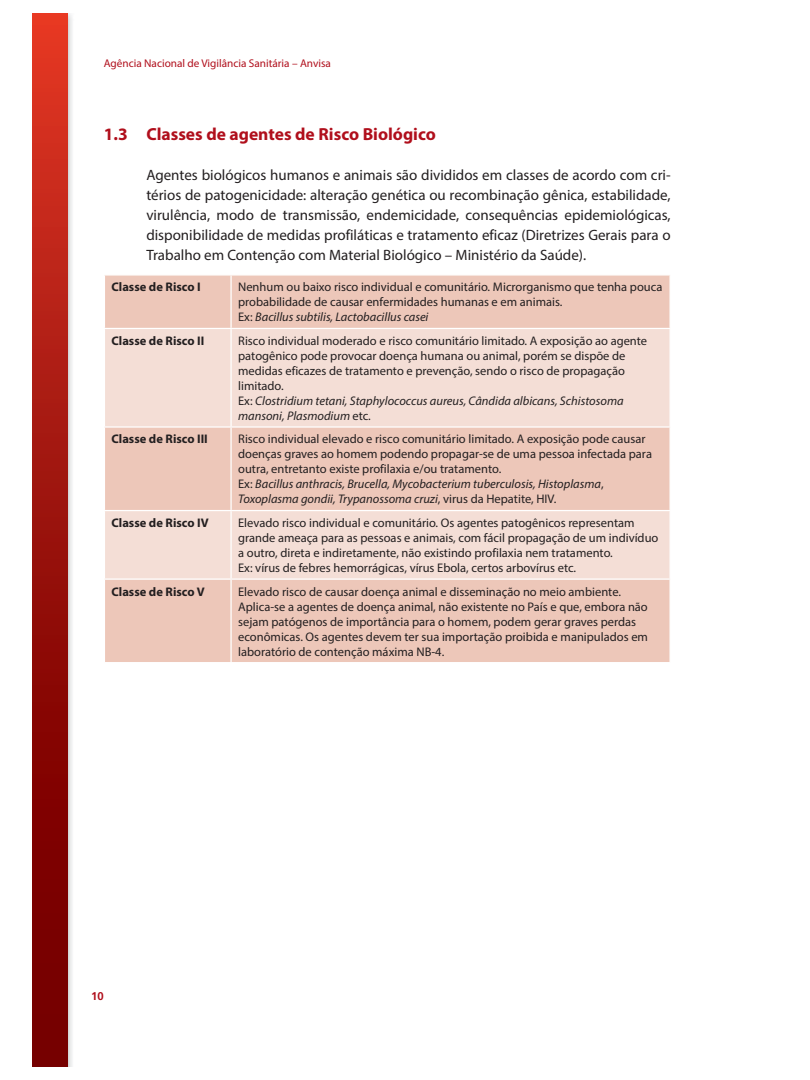
<style>
.page{position:relative;width:810px;height:1080px;background:#fff}
.page>*{position:absolute;margin:0;border:0;box-sizing:border-box;transform-origin:0 0}
.t1{font:700 17.5px "Myriad Pro";color:#b00f1c}
.t2{font:15px/20px "Myriad Pro";color:#231f20;text-align:justify}
.t3{font:12.5px/15px "Myriad Pro";color:#231f20}
.t4{font:700 12.5px "Myriad Pro";color:#231f20}
.t5{font:11.25px "Myriad Pro";color:#b00f1c}
.t6{font:700 11.25px "Frutiger LT Std";color:#b00f1c}
.s1{font-style:italic}
</style>
<div class="page">
<img style="left:68px;top:14px;width:4px;height:1052px">
<div style="left:33px;top:14px;width:35px;height:1052px;background:linear-gradient(to bottom,#db3422,#600)"></div>
<div style="left:105px;top:276px;width:564px;height:386px;background:#edc7b9"></div>
<svg style="left:105px;top:329px;width:564px;height:249px;background:#f1d6cc"></svg>
<hr style="left:230px;top:276px;width:2px;height:52px;background:#fff">
<hr style="left:104px;top:328px;width:127px;height:1px;background:#fff">
<hr style="left:231px;top:328px;width:440px;height:1px;background:#fff">
<hr style="left:230px;top:329px;width:2px;height:97px;background:#fff">
<hr style="left:104px;top:426px;width:127px;height:2px;background:#fff">
<hr style="left:231px;top:426px;width:440px;height:2px;background:#fff">
<hr style="left:230px;top:428px;width:2px;height:82px;background:#fff">
<hr style="left:104px;top:510px;width:127px;height:1px;background:#fff">
<hr style="left:231px;top:510px;width:440px;height:1px;background:#fff">
<hr style="left:230px;top:511px;width:2px;height:67px;background:#fff">
<hr style="left:104px;top:578px;width:127px;height:2px;background:#fff">
<hr style="left:231px;top:578px;width:440px;height:2px;background:#fff">
<hr style="left:230px;top:580px;width:2px;height:82px;background:#fff">
<p class="t5" style="left:104px;top:59px;width:229px">Agência Nacional de Vigilância Sanitária – Anvisa</p>
<h1 class="t1" style="left:104px;top:128px;width:334px">1.3 Classes de agentes de Risco Biológico</h1>
<p class="t2" style="left:146px;top:166px;width:526px">Agentes biológicos humanos e animais são divididos em classes de acordo com cri&shy;térios de patogenicidade: alteração genética ou recombinação gênica, estabilidade, virulência, modo de transmissão, endemicidade, consequências epidemiológicas, disponibilidade de medidas profiláticas e tratamento eficaz (Diretrizes Gerais para o Trabalho em Contenção com Material Biológico – Ministério da Saúde).</p>
<p class="t4" style="left:112px;top:282px;width:91px">Classe de Risco I</p>
<p class="t3" style="left:238px;top:280px;width:426px">Nenhum ou baixo risco individual e comunitário. Microrganismo que tenha pouca probabilidade de causar enfermidades humanas e em animais.<br>Ex: <span class="s1">Bacillus subtilis, Lactobacillus casei</span></p>
<p class="t4" style="left:112px;top:336px;width:94px">Classe de Risco II</p>
<p class="t3" style="left:238px;top:334px;width:411px">Risco individual moderado e risco comunitário limitado. A exposição ao agente patogênico pode provocar doença humana ou animal, porém se dispõe de medidas eficazes de tratamento e prevenção, sendo o risco de propagação limitado.<br>Ex: <span class="s1">Clostridium tetani, Staphylococcus aureus, Cândida albicans, Schistosoma mansoni, Plasmodium</span> etc.</p>
<p class="t4" style="left:112px;top:435px;width:98px">Classe de Risco III</p>
<p class="t3" style="left:238px;top:433px;width:415px">Risco individual elevado e risco comunitário limitado. A exposição pode causar doenças graves ao homem podendo propagar-se de uma pessoa infectada para outra, entretanto existe profilaxia e/ou tratamento.<br>Ex: <span class="s1">Bacillus anthracis, Brucella, Mycobacterium tuberculosis, Histoplasma</span>, <span class="s1">Toxoplasma gondii, Trypanossoma cruzi</span>, virus da Hepatite, HIV.</p>
<p class="t4" style="left:112px;top:518px;width:99px">Classe de Risco IV</p>
<p class="t3" style="left:238px;top:516px;width:422px">Elevado risco individual e comunitário. Os agentes patogênicos representam grande ameaça para as pessoas e animais, com fácil propagação de um indivíduo a outro, direta e indiretamente, não existindo profilaxia nem tratamento.<br>Ex: vírus de febres hemorrágicas, vírus Ebola, certos arbovírus etc.</p>
<p class="t4" style="left:112px;top:587px;width:95px">Classe de Risco V</p>
<p class="t3" style="left:238px;top:585px;width:411px">Elevado risco de causar doença animal e disseminação no meio ambiente.<br>Aplica-se a agentes de doença animal, não existente no País e que, embora não sejam patógenos de importância para o homem, podem gerar graves perdas econômicas. Os agentes devem ter sua importação proibida e manipulados em laboratório de contenção máxima NB-4.</p>
<p class="t6" style="left:91px;top:990px;width:14px">10</p>
</div>
